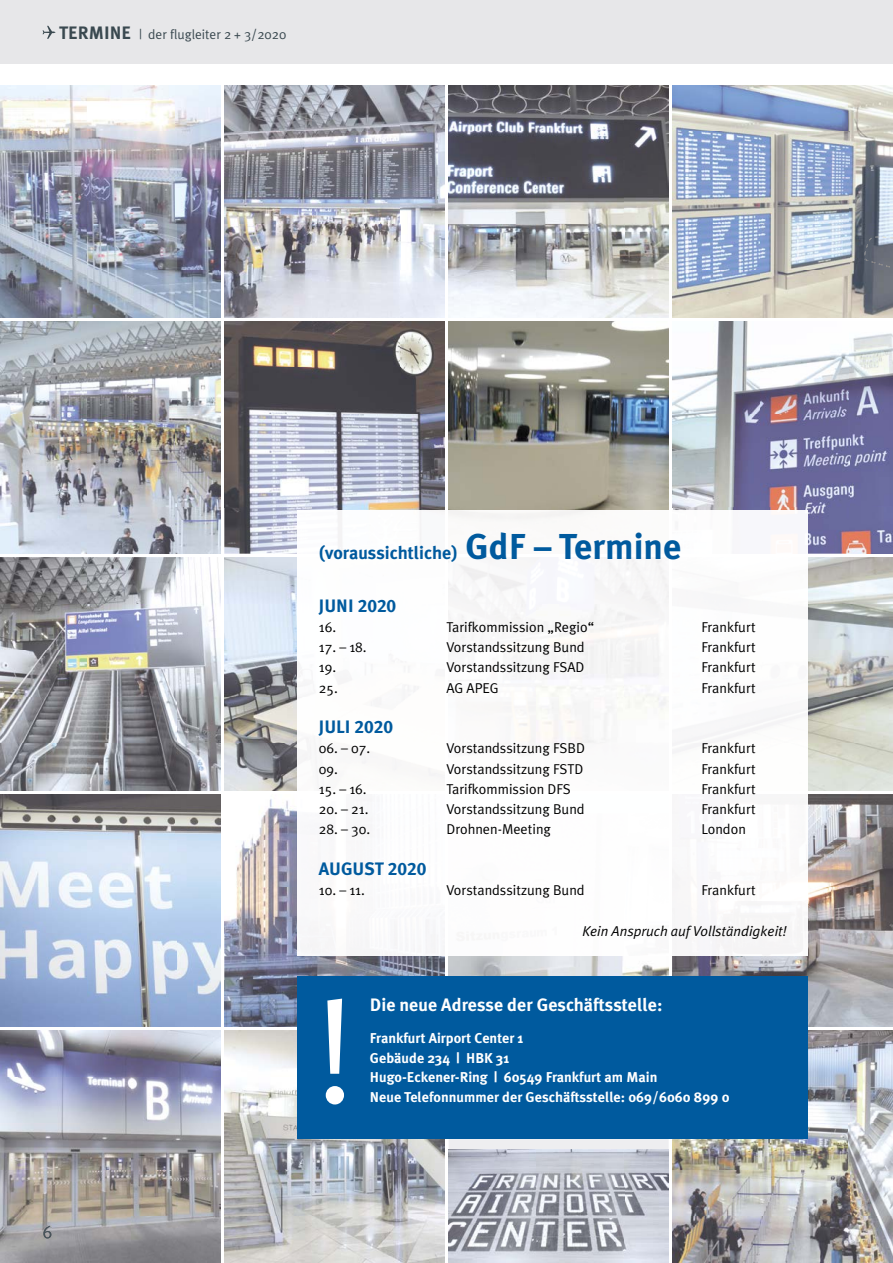
<style>
.page{position:relative;width:893px;height:1263px;background:#fff}
.page>*{position:absolute;margin:0;border:0;box-sizing:border-box;transform-origin:0 0}
.t1{font:700 18px "Meta Plus";color:#005a9e}
.t2{font:700 18px "Meta Plus";color:#fff}
.t3{font:14.25px "Meta Plus Normal";color:#000}
.t4{font:700 14.25px/19.5px "Meta Plus";color:#fff}
.t5{font:italic 14.25px "Meta Plus Normal";color:#000}
.t6{font:13.5px "Meta Plus Normal";color:#3a4950}
.s1{font-family:"Meta Plus";font-weight:700;font-size:18px}
.s2{font-size:36px}
.s3{font-family:"Meta Plus Bold Caps";font-weight:400}
</style>
<div class="page">
<div style="left:0;top:0;width:893px;height:64px;background:#e7e7e9"></div>
<svg style="left:43px;top:26px;width:12px;height:13px"></svg>
<img style="left:0;top:321px;width:220px;height:233px">
<img style="left:224px;top:321px;width:220px;height:186px">
<img style="left:224px;top:507px;width:88px;height:47px">
<img style="left:312px;top:507px;width:132px;height:3px">
<img style="left:449px;top:321px;width:220px;height:189px">
<img style="left:673px;top:321px;width:220px;height:233px">
<img style="left:0;top:85px;width:220px;height:232px">
<img style="left:224px;top:85px;width:220px;height:232px">
<img style="left:449px;top:85px;width:220px;height:232px">
<img style="left:673px;top:85px;width:220px;height:232px">
<img style="left:864px;top:237px;width:29px;height:30px">
<img style="left:0;top:558px;width:220px;height:232px">
<img style="left:0;top:794px;width:220px;height:232px">
<img style="left:0;top:1031px;width:220px;height:232px">
<img style="left:224px;top:558px;width:74px;height:232px">
<img style="left:224px;top:799px;width:73px;height:135px">
<img style="left:224px;top:934px;width:88px;height:92px">
<img style="left:312px;top:956px;width:132px;height:20px">
<img style="left:224px;top:1031px;width:220px;height:232px">
<img style="left:449px;top:956px;width:220px;height:20px">
<svg style="left:449px;top:1138px;width:220px;height:11px;background:#d8e0e8"></svg>
<img style="left:449px;top:1149px;width:220px;height:114px">
<img style="left:808px;top:558px;width:85px;height:232px">
<img style="left:808px;top:794px;width:85px;height:140px">
<img style="left:673px;top:956px;width:88px;height:20px">
<img style="left:761px;top:934px;width:132px;height:92px">
<img style="left:673px;top:1031px;width:220px;height:232px">
<div style="left:298px;top:976px;width:510px;height:162px;background:#005a9e"></div>
<svg style="left:326px;top:998px;width:18px;height:107px"></svg>
<svg style="left:298px;top:510px;width:510px;height:442px"></svg>
<img style="left:298px;top:510px;width:146px;height:44px">
<img style="left:673px;top:510px;width:135px;height:44px">
<img style="left:298px;top:794px;width:146px;height:162px">
<img style="left:449px;top:558px;width:220px;height:232px">
<svg style="left:449px;top:794px;width:220px;height:158px"></svg>
<img style="left:673px;top:794px;width:135px;height:162px">
<svg style="left:43px;top:1226px;width:8px;height:12px"></svg>
<p class="t6" style="left:59px;top:26px;width:229px"><span class="s1">TERMINE</span> | der flugleiter 2 + 3/2020</p>
<p class="t1" style="left:319px;top:542px;width:364px">(voraussichtliche) <span class="s2">GdF – Termine</span></p>
<p class="t1" style="left:319px;top:595px;width:79px">JUNI <span class="s3">2020</span></p>
<p class="t3" style="left:319px;top:619px;width:19px">16.</p>
<p class="t3" style="left:446px;top:619px;width:149px">Tarifkommission „Regio“</p>
<p class="t3" style="left:701px;top:619px;width:56px">Frankfurt</p>
<p class="t3" style="left:319px;top:639px;width:49px">17. – 18.</p>
<p class="t3" style="left:446px;top:639px;width:140px">Vorstandssitzung Bund</p>
<p class="t3" style="left:701px;top:639px;width:56px">Frankfurt</p>
<p class="t3" style="left:319px;top:659px;width:19px">19.</p>
<p class="t3" style="left:446px;top:659px;width:140px">Vorstandssitzung FSAD</p>
<p class="t3" style="left:701px;top:659px;width:56px">Frankfurt</p>
<p class="t3" style="left:319px;top:679px;width:21px">25.</p>
<p class="t3" style="left:446px;top:679px;width:54px">AG APEG</p>
<p class="t3" style="left:701px;top:679px;width:56px">Frankfurt</p>
<p class="t1" style="left:319px;top:716px;width:76px">JULI <span class="s3">2020</span></p>
<p class="t3" style="left:319px;top:740px;width:53px">06. – 07.</p>
<p class="t3" style="left:446px;top:740px;width:140px">Vorstandssitzung FSBD</p>
<p class="t3" style="left:701px;top:740px;width:56px">Frankfurt</p>
<p class="t3" style="left:319px;top:760px;width:21px">09.</p>
<p class="t3" style="left:446px;top:760px;width:138px">Vorstandssitzung FSTD</p>
<p class="t3" style="left:701px;top:760px;width:56px">Frankfurt</p>
<p class="t3" style="left:319px;top:781px;width:49px">15. – 16.</p>
<p class="t3" style="left:446px;top:781px;width:126px">Tarifkommission DFS</p>
<p class="t3" style="left:701px;top:781px;width:56px">Frankfurt</p>
<p class="t3" style="left:319px;top:801px;width:51px">20. – 21.</p>
<p class="t3" style="left:446px;top:801px;width:140px">Vorstandssitzung Bund</p>
<p class="t3" style="left:701px;top:801px;width:56px">Frankfurt</p>
<p class="t3" style="left:319px;top:821px;width:53px">28. – 30.</p>
<p class="t3" style="left:446px;top:821px;width:106px">Drohnen-Meeting</p>
<p class="t3" style="left:701px;top:821px;width:46px">London</p>
<p class="t1" style="left:319px;top:858px;width:109px">AUGUST <span class="s3">2020</span></p>
<p class="t3" style="left:319px;top:882px;width:47px">10. – 11.</p>
<p class="t3" style="left:446px;top:882px;width:140px">Vorstandssitzung Bund</p>
<p class="t3" style="left:701px;top:882px;width:56px">Frankfurt</p>
<p class="t5" style="left:582px;top:922px;width:206px">Kein Anspruch auf Vollständigkeit!</p>
<p class="t2" style="left:370px;top:994px;width:294px">Die neue Adresse der Geschäftsstelle:</p>
<p class="t4" style="left:370px;top:1028px;width:361px">Frankfurt Airport Center 1<br>Gebäude 234 | HBK 31<br>Hugo-Eckener-Ring | 60549 Frankfurt am Main<br>Neue Telefonnummer der Geschäftsstelle: 069/6060 899 0</p>
</div>
